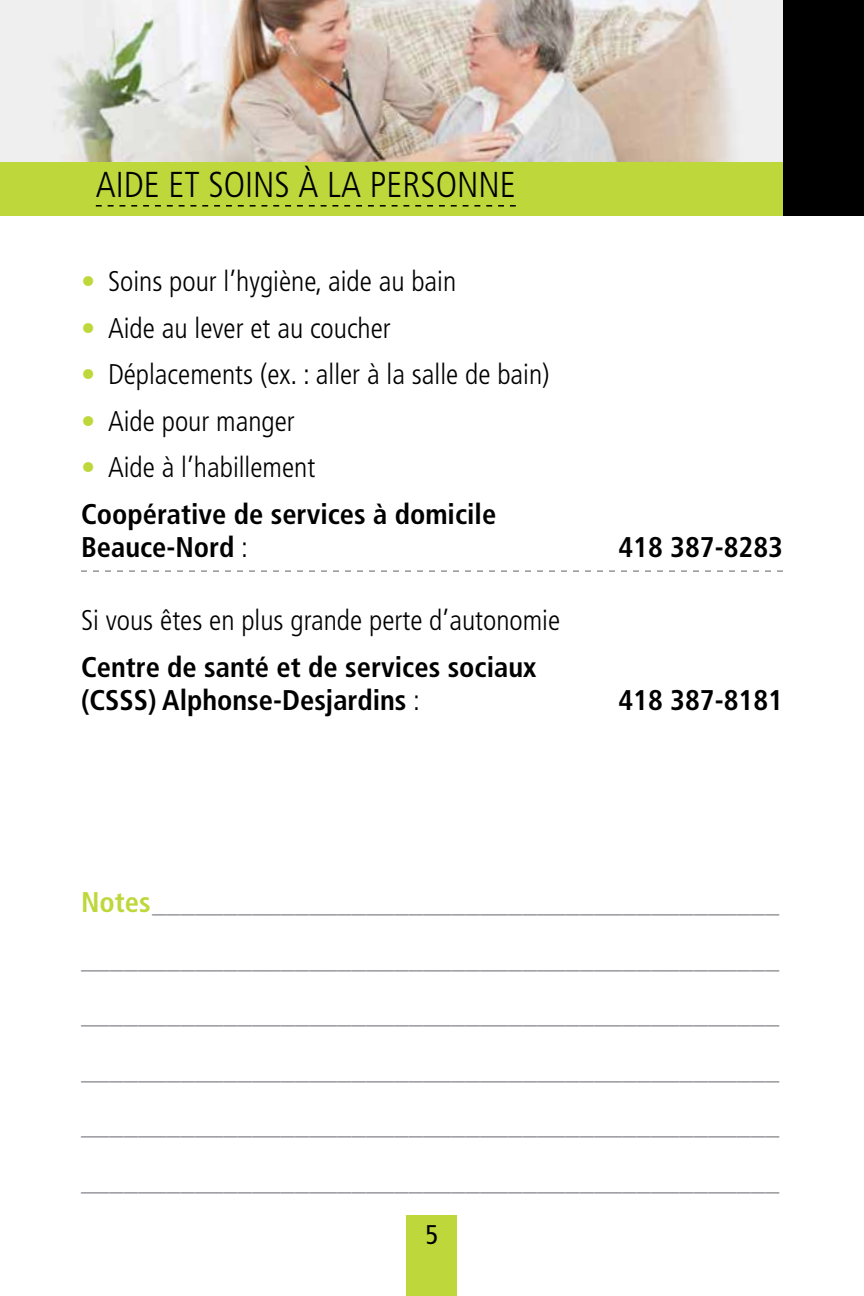
<style>
.page{position:relative;width:864px;height:1296px;background:#fff}
.page>*{position:absolute;margin:0;border:0;box-sizing:border-box;transform-origin:0 0}
.t1{font:300 condensed 36px "Frutiger";color:#000}
.t2{font:700 condensed 28.5px/55.5px "Frutiger";color:#939598;text-align:justify}
.t3{font:300 condensed 28.5px "Frutiger";color:#000}
.t4{font:700 condensed 28.5px/46.5px "Frutiger";color:#000}
.t5{font:condensed 27px "Frutiger";color:#000}
.s1{color:#bed73b}
.s2{font-weight:300;color:#bed73b}
.s3{font-weight:300}
</style>
<div class="page">
<div style="left:407px;top:1215px;width:50px;height:81px;background:#bed73b"></div>
<svg style="left:81px;top:570px;width:702px;height:2px"></svg>
<div style="left:783px;top:0;width:81px;height:216px;background:#000"></div>
<div style="left:0;top:162px;width:783px;height:54px;background:#bed73b"></div>
<svg style="left:96px;top:205px;width:420px;height:2px"></svg>
<img style="left:0;top:0;width:783px;height:162px">
<p class="t1" style="left:96px;top:164px;width:422px">Aide et soins à la personne</p>
<p class="t3" style="left:81px;top:265px;width:377px"><span class="s1">•</span> Soins pour l’hygiène, aide au bain</p>
<p class="t3" style="left:81px;top:312px;width:311px"><span class="s1">•</span> Aide au lever et au coucher</p>
<p class="t3" style="left:81px;top:358px;width:470px"><span class="s1">•</span> Déplacements (ex. : aller à la salle de bain)</p>
<p class="t3" style="left:81px;top:405px;width:215px"><span class="s1">•</span> Aide pour manger</p>
<p class="t4" style="left:81px;top:444px;width:417px"><span class="s2">•</span> <span class="s3">Aide à l’habillement<br></span>Coopérative de services à domicile</p>
<p class="t4" style="left:81px;top:524px;width:169px">Beauce-Nord <span class="s3">:</span></p>
<p class="t4" style="left:618px;top:524px;width:166px">418 387-8283</p>
<p class="t3" style="left:81px;top:604px;width:481px">Si vous êtes en plus grande perte d’autonomie</p>
<p class="t4" style="left:81px;top:651px;width:457px;line-height:33px">Centre de santé et de services sociaux (CSSS) Alphonse-Desjardins <span class="s3">:</span></p>
<p class="t4" style="left:618px;top:677px;width:166px">418 387-8181</p>
<p class="t2" style="left:81px;top:875px;width:700px"><span class="s1">Notes</span>____________________________________________ _________________________________________________ _________________________________________________ _________________________________________________ _________________________________________________ _________________________________________________</p>
<p class="t5" style="left:426px;top:1219px;width:14px">5</p>
</div>
